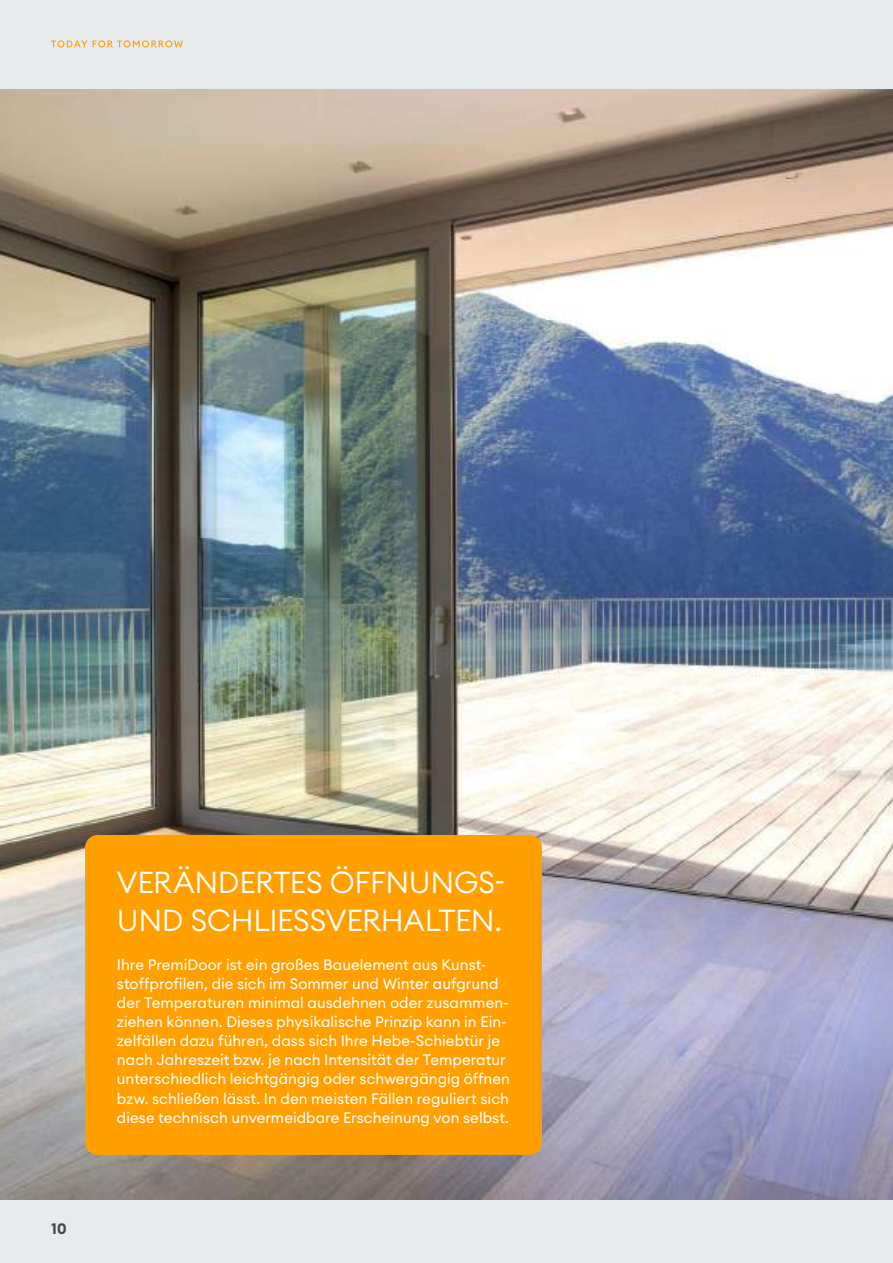
<style>
.page{position:relative;width:893px;height:1263px;background:#e8ebee}
.page>*{position:absolute;margin:0;border:0;box-sizing:border-box;transform-origin:0 0}
.t1{font:300 30px/38.2px "Euclid Circular A";letter-spacing:-.01em;color:#fff}
.t2{font:15px/19.2px "Euclid Circular A";color:#fff}
.t3{font:700 15px "Euclid Circular A";color:#474745}
</style>
<div class="page">
<img style="left:0;top:89px;width:893px;height:1110px">
<div style="left:85px;top:835px;width:457px;height:320px;background:#ffa000;border-radius:13px"></div>
<svg style="left:51px;top:40px;width:36px;height:7px"></svg>
<svg style="left:93px;top:40px;width:90px;height:7px"></svg>
<p class="t3" style="left:51px;top:1219px;width:17px">10</p>
<h1 class="t1" style="left:117px;top:863px;width:390px">VERÄNDERTES ÖFFNUNGS-<br>UND SCHLIESSVERHALTEN.</h1>
<p class="t2" style="left:117px;top:954px;width:395px">Ihre PremiDoor ist ein großes Bauelement aus Kunst&shy;stoffprofilen, die sich im Sommer und Winter aufgrund der Temperaturen minimal ausdehnen oder zusammen&shy;ziehen können. Dieses physikalische Prinzip kann in Ein&shy;zelfällen dazu führen, dass sich Ihre Hebe-Schiebtür je nach Jahreszeit bzw. je nach Intensität der Temperatur unterschiedlich leichtgängig oder schwergängig öffnen bzw. schließen lässt. In den meisten Fällen reguliert sich diese technisch unvermeidbare Erscheinung von selbst.</p>
</div>
